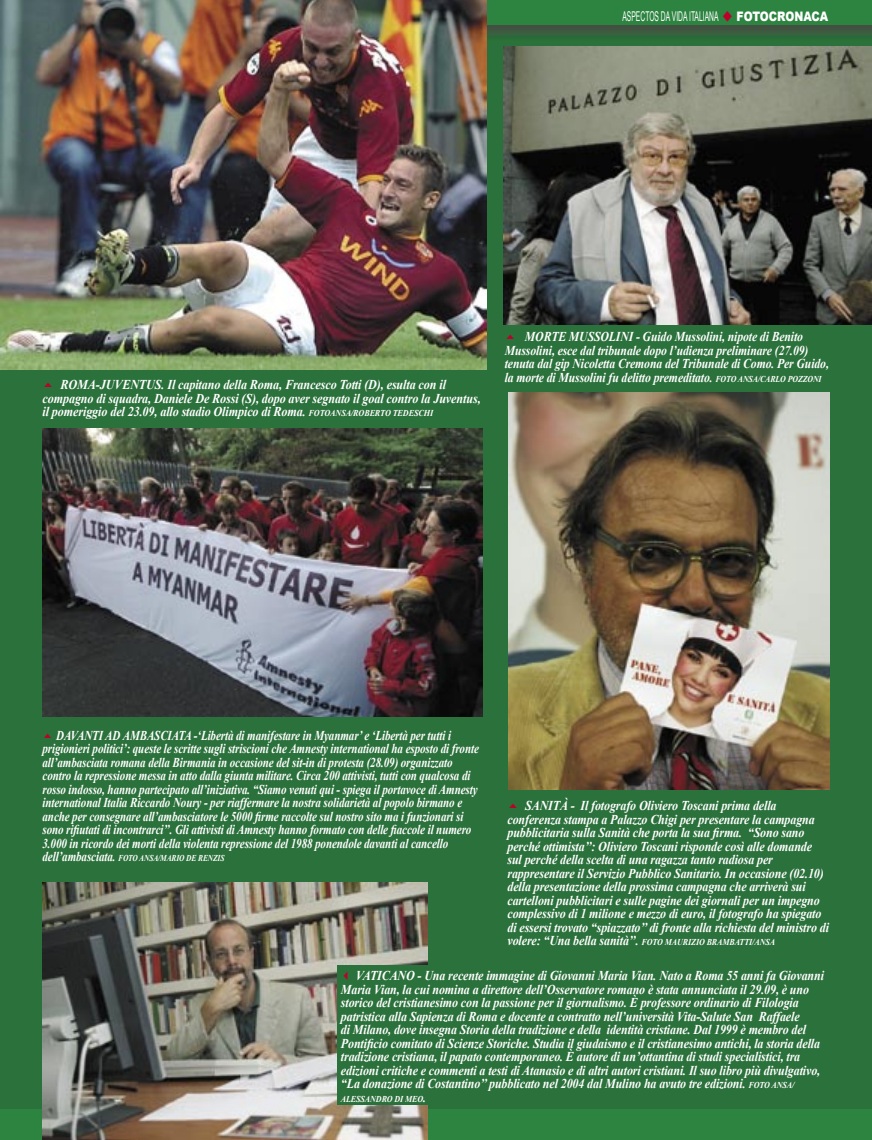
<style>
.page{position:relative;width:872px;height:1140px;background:#2b713b}
.page>*{position:absolute;margin:0;border:0;box-sizing:border-box;transform-origin:0 0}
.t1{font:italic 700 13.5px/13.5px "Times New Roman";letter-spacing:-.01em;color:#fff;scale:.89 1}
.t2{font:italic 700 13.5px/13.5px "Times New Roman";letter-spacing:-.01em;color:#fff;scale:.82 1}
.t3{font:italic 700 13.5px/13.5px "Times New Roman";letter-spacing:-.01em;color:#fff;scale:.87 1}
.t4{font:italic 700 13.5px/13.5px "Times New Roman";letter-spacing:-.01em;color:#fff;scale:.9 1}
.t5{font:13.5px "Arial";color:#fff;scale:.5 1}
.t6{font:italic 700 9px "Times New Roman";letter-spacing:-.01em;color:#fff;scale:.89 1}
.t7{font:italic 700 9px "Times New Roman";letter-spacing:-.01em;color:#fff;scale:.82 1}
.s1{color:#bd002b}
.s2{font-weight:900;font-size:13.05px}
.s3{font-size:9px}
.s4{font-size:13.5px}
</style>
<div class="page">
<div style="left:0;top:1109px;width:872px;height:31px;background:#2c8440"></div>
<img style="left:486px;top:24px;width:386px;height:18px">
<div style="left:0;top:0;width:872px;height:24px;background:#2c8440"></div>
<img style="left:0;top:0;width:486px;height:369px">
<img style="left:43px;top:428px;width:439px;height:288px">
<img style="left:503px;top:46px;width:369px;height:278px">
<img style="left:43px;top:882px;width:384px;height:258px">
<div style="left:337px;top:965px;width:492px;height:140px;background:#2b713b"></div>
<img style="left:508px;top:392px;width:321px;height:398px">
<p class="t5" style="left:622px;top:8px;width:413px">ASPECTOS DA VIDA ITALIANA <span class="s1">◆</span> <span class="s2">FOTOCRONACA</span></p>
<p class="t4" style="left:43px;top:378px;width:488px;text-indent:18px">ROMA-JUVENTUS. Il capitano della Roma, Francesco Totti (D), esulta con il compagno di squadra, Daniele De Rossi (S), dopo aver segnato il goal contro la Juventus, il pomeriggio del 23.09, allo stadio Olimpico di Roma. <span class="s3">FOTOANSA/ROBERTO TEDESCHI</span></p>
<p class="t3" style="left:505px;top:329px;width:374px;text-indent:20px">MORTE MUSSOLINI - Guido Mussolini, nipote di Benito Mussolini, esce dal tribunale dopo l’udienza preliminare (27.09) tenuta dal gip Nicoletta Cremona del Tribunale di Como. Per Guido, la morte di Mussolini fu delitto premeditato. <span class="s3">FOTO ANSA/CARLO POZZONI</span></p>
<p class="t2" style="left:43px;top:728px;width:534px;text-indent:14px">DAVANTI AD AMBASCIATA -‘Libertà di manifestare in Myanmar’ e ‘Libertà per tutti i prigionieri politici’: queste le scritte sugli striscioni che Amnesty international ha esposto di fronte all’ambasciata romana della Birmania in occasione del sit-in di protesta (28.09) organizzato contro la repressione messa in atto dalla giunta militare. Circa 200 attivisti, tutti con qualcosa di rosso indosso, hanno partecipato all’iniziativa. “Siamo venuti qui - spiega il portavoce di Amnesty international Italia Riccardo Noury - per riaffermare la nostra solidarietà al popolo birmano e anche per consegnare all’ambasciatore le 5000 firme raccolte sul nostro sito ma i funzionari si sono rifiutati di incontrarci’’. Gli attivisti di Amnesty hanno formato con delle fiaccole il numero 3.000 in ricordo dei morti della violenta repressione del 1988 ponendole davanti al cancello</p>
<p class="t7" style="left:43px;top:852px;width:223px"><span class="s4">dell’ambasciata.</span> FOTO ANSA/MARIO DE RENZIS</p>
<p class="t1" style="left:507px;top:798px;width:363px;text-indent:18px">SANITÀ - Il fotografo Oliviero Toscani prima della conferenza stampa a Palazzo Chigi per presentare la campagna pubblicitaria sulla Sanità che porta la sua firma. “Sono sano perché ottimista’’: Oliviero Toscani risponde così alle domande sul perché della scelta di una ragazza tanto radiosa per rappresentare il Servizio Pubblico Sanitario. In occasione (02.10) della presentazione della prossima campagna che arriverà sui cartelloni pubblicitari e sulle pagine dei giornali per un impegno complessivo di 1 milione e mezzo di euro, il fotografo ha spiegato di essersi trovato “spiazzato’’ di fronte alla richiesta del ministro di</p>
<p class="t6" style="left:507px;top:935px;width:302px"><span class="s4">volere: “Una bella sanità’’.</span> FOTO MAURIZIO BRAMBATTI/ANSA</p>
<p class="t1" style="left:341px;top:968px;width:544px"><span class="s1">✓</span> VATICANO - Una recente immagine di Giovanni Maria Vian. Nato a Roma 55 anni fa Giovanni Maria Vian, la cui nomina a direttore dell’Osservatore romano è stata annunciata il 29.09, è uno storico del cristianesimo con la passione per il giornalismo. È professore ordinario di Filologia patristica alla Sapienza di Roma e docente a contratto nell’università Vita-Salute San Raffaele<br>di Milano, dove insegna Storia della tradizione e della identità cristiane. Dal 1999 è membro del Pontificio comitato di Scienze Storiche. Studia il giudaismo e il cristianesimo antichi, la storia della tradizione cristiana, il papato contemporaneo. È autore di un’ottantina di studi specialistici, tra edizioni critiche e commenti a testi di Atanasio e di altri autori cristiani. Il suo libro più divulgativo, “La donazione di Costantino’’ pubblicato nel 2004 dal Mulino ha avuto tre edizioni. <span class="s3">FOTO ANSA/</span></p>
<p class="t6" style="left:341px;top:1092px;width:97px">ALESSANDRO DI MEO<span class="s4">.</span></p>
</div>
